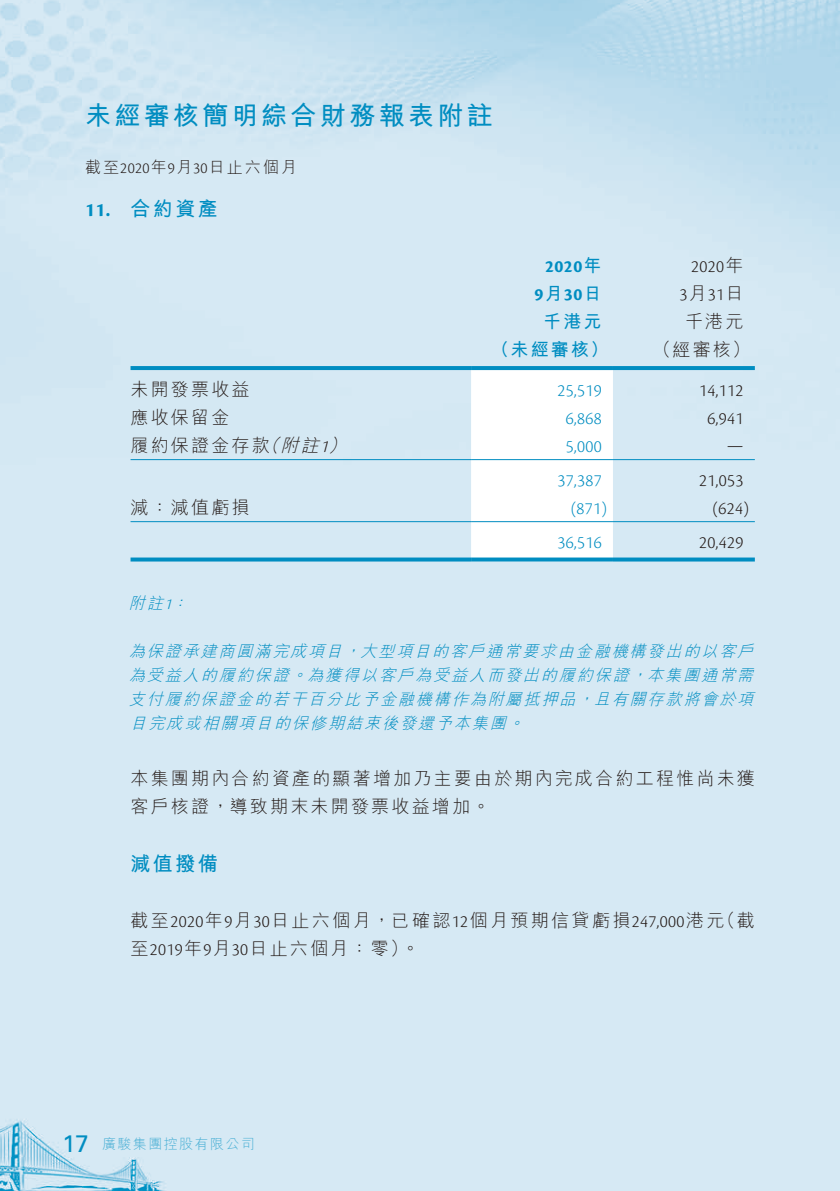
<style>
.page{position:relative;width:840px;height:1191px;background:#fff}
.page>*{position:absolute;margin:0;border:0;box-sizing:border-box;transform-origin:0 0}
.t1{font:700 26px "M Hei HK";letter-spacing:.13em;color:#008dc1}
.t2{font:700 20px "M Hei HK";letter-spacing:.12em;color:#008dc1}
.t3{font:300 18px/28px "M Hei HK";letter-spacing:.12em;color:#231916}
.t4{font:300 18px/28px "Cronos Pro";letter-spacing:.02em;color:#231916;text-align:right}
.t5{font:300 18px "Cronos Pro";letter-spacing:.02em;color:#008dc1}
.t6{font:700 18px/28px "Cronos Pro";letter-spacing:.02em;color:#008dc1;text-align:center}
.t7{font:700 18px "M Hei HK";letter-spacing:.12em;color:#008dc1}
.t8{font:italic 300 16px/24px "M Hei HK";color:#008dc1;text-align:justify}
.t9{font:300 16px "M Hei HK";letter-spacing:.12em;color:#231916}
.t10{font:300 14px "M Hei HK";letter-spacing:.1em;color:#46aed4}
.s1{font-family:"Cronos Pro"}
.s2{font-family:"M Hei HK"}
.s3{font-style:italic}
.s4{font-family:"Cronos Pro";font-style:italic}
.s5{font-family:"Univers LT Std";font-weight:400;font-size:24px;color:#008dc1}
</style>
<div class="page">
<img style="left:0;top:0;width:839px;height:1191px">
<svg style="left:471px;top:370px;width:141px;height:187px"></svg>
<svg style="left:130px;top:366px;width:341px;height:4px"></svg>
<svg style="left:471px;top:366px;width:141px;height:4px"></svg>
<svg style="left:612px;top:366px;width:142px;height:4px"></svg>
<hr style="left:130px;top:459px;width:341px;height:1px;background:#008dc1">
<hr style="left:471px;top:459px;width:141px;height:1px;background:#008dc1">
<hr style="left:612px;top:459px;width:142px;height:1px;background:#008dc1">
<hr style="left:130px;top:521px;width:341px;height:1px;background:#008dc1">
<hr style="left:471px;top:521px;width:141px;height:1px;background:#008dc1">
<hr style="left:612px;top:521px;width:142px;height:1px;background:#008dc1">
<svg style="left:130px;top:557px;width:341px;height:4px"></svg>
<svg style="left:471px;top:557px;width:141px;height:4px"></svg>
<svg style="left:612px;top:557px;width:142px;height:4px"></svg>
<h1 class="t1" style="left:85px;top:97px;width:409px">未經審核簡明綜合財務報表附註</h1>
<p class="t9" style="left:85px;top:159px;width:213px">截至<span class="s1">2020</span>年<span class="s1">9</span>月<span class="s1">30</span>日止六個月</p>
<p class="t2" style="left:85px;top:194px;width:134px"><span class="s1">11.</span> 合約資產</p>
<p class="t6" style="left:534px;top:253px;width:69px">2020<span class="s2">年<br></span>9<span class="s2">月</span>30<span class="s2">日</span></p>
<p class="t4" style="left:679px;top:253px;width:66px">2020<span class="s2">年<br></span>3<span class="s2">月</span>31<span class="s2">日</span></p>
<p class="t7" style="left:543px;top:309px;width:60px">千港元</p>
<p class="t3" style="left:684px;top:307px;width:60px">千港元</p>
<p class="t7" style="left:491px;top:337px;width:119px">（未經審核）</p>
<p class="t3" style="left:652px;top:335px;width:98px">（經審核）</p>
<p class="t3" style="left:130px;top:375px;width:120px">未開發票收益</p>
<p class="t5" style="left:557px;top:380px;width:46px">25,519</p>
<p class="t4" style="left:698px;top:376px;width:46px">14,112</p>
<p class="t3" style="left:130px;top:403px;width:100px">應收保留金</p>
<p class="t5" style="left:565px;top:408px;width:37px">6,868</p>
<p class="t4" style="left:707px;top:404px;width:37px">6,941</p>
<p class="t3" style="left:130px;top:431px;width:222px">履約保證金存款<span class="s3">（附註</span><span class="s4">1</span><span class="s3">）</span></p>
<p class="t5" style="left:565px;top:436px;width:37px">5,000</p>
<p class="t4" style="left:726px;top:431px;width:18px">—</p>
<p class="t5" style="left:557px;top:470px;width:46px">37,387</p>
<p class="t4" style="left:698px;top:466px;width:46px">21,053</p>
<p class="t3" style="left:130px;top:493px;width:120px">減：減值虧損</p>
<p class="t5" style="left:570px;top:498px;width:38px">(871)</p>
<p class="t4" style="left:712px;top:494px;width:38px">(624)</p>
<p class="t5" style="left:557px;top:532px;width:46px">36,516</p>
<p class="t4" style="left:698px;top:528px;width:46px">20,429</p>
<p class="t8" style="left:129px;top:591px;width:64px">附註<span class="s1">1</span>：</p>
<p class="t8" style="left:129px;top:639px;width:629px">為保證承建商圓滿完成項目，大型項目的客戶通常要求由金融機構發出的以客戶為受益人的履約保證。為獲得以客戶為受益人而發出的履約保證，本集團通常需支付履約保證金的若干百分比予金融機構作為附屬抵押品，且有關存款將會於項目完成或相關項目的保修期結束後發還予本集團。</p>
<p class="t3" style="left:130px;top:764px;width:625px">本集團期內合約資產的顯著增加乃主要由於期內完成合約工程惟尚未獲客戶核證，導致期末未開發票收益增加。</p>
<p class="t2" style="left:130px;top:849px;width:89px">減值撥備</p>
<p class="t3" style="left:130px;top:906px;width:625px">截至<span class="s1">2020</span>年<span class="s1">9</span>月<span class="s1">30</span>日止六個月，已確認<span class="s1">12</span>個月預期信貸虧損<span class="s1">247,000</span>港元（截至<span class="s1">2019</span>年<span class="s1">9</span>月<span class="s1">30</span>日止六個月：零）。</p>
<p class="t10" style="left:62px;top:1137px;width:194px"><span class="s5">17</span> 廣駿集團控股有限公司</p>
</div>
